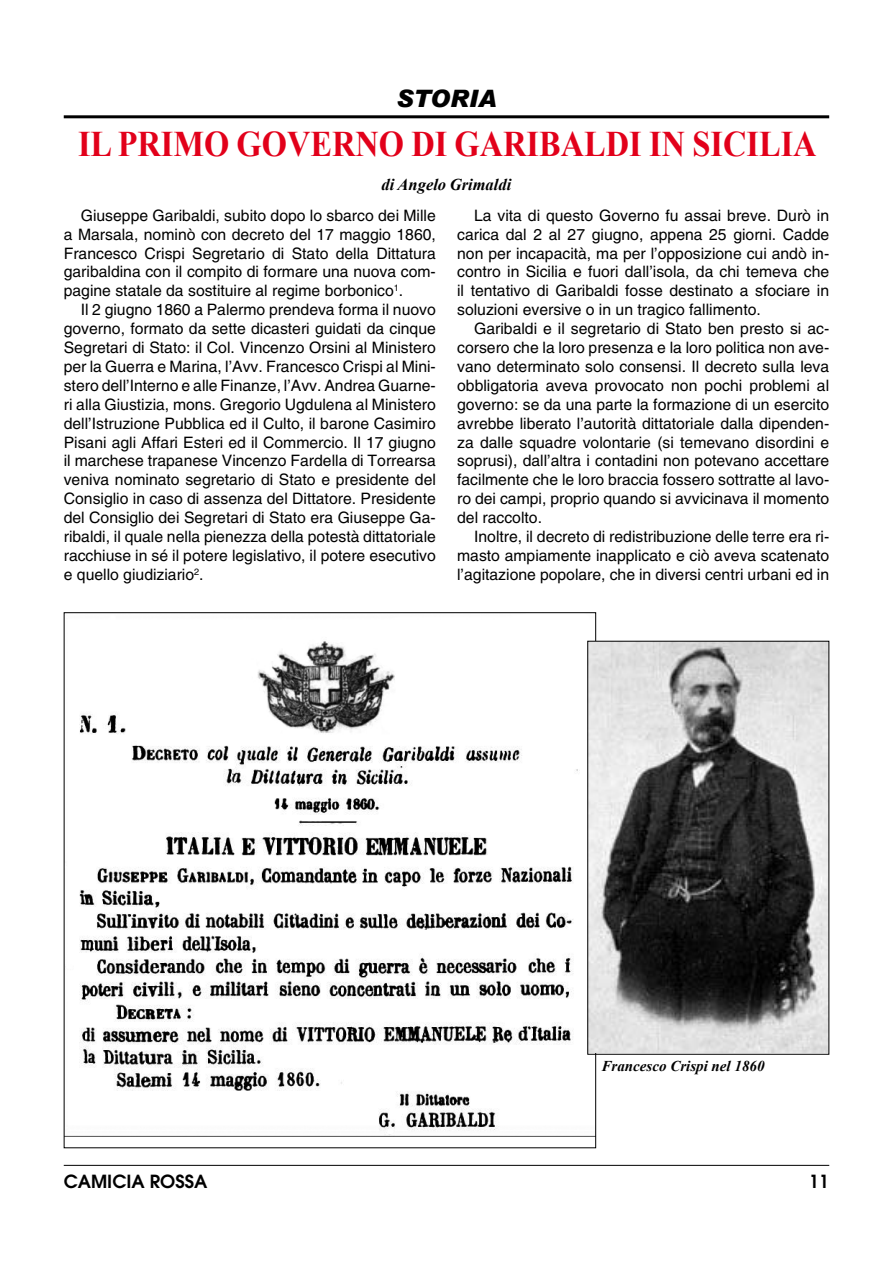
<style>
.page{position:relative;width:893px;height:1263px;background:#fff}
.page>*{position:absolute;margin:0;border:0;box-sizing:border-box;transform-origin:0 0}
.t1{font:700 36px "Times New Roman";color:#e2001a;scale:.9 1}
.t2{font:italic 900 24px "Arial";color:#000}
.t3{font:600 18px "Avant Garde";color:#000}
.t4{font:italic 700 16.5px "Times New Roman";color:#000}
.t5{font:15.75px/18.9px "Helvetica";color:#000;text-align:justify}
.t6{font:italic 700 15px "Times New Roman";color:#000}
</style>
<div class="page">
<hr style="left:64px;top:1165px;width:765px;height:1px;background:#000">
<hr style="left:64px;top:115px;width:765px;height:3px;background:#000">
<img style="left:66px;top:640px;width:528px;height:496px">
<img style="left:589px;top:643px;width:238px;height:410px">
<div style="left:587px;top:641px;width:242px;height:414px;border:1px solid #000"></div>
<h2 class="t2" style="left:396px;top:80px;width:102px">STORIA</h2>
<h1 class="t1" style="left:78px;top:124px;width:822px">IL PRIMO GOVERNO DI GARIBALDI IN SICILIA</h1>
<p class="t4" style="left:382px;top:175px;width:131px">di Angelo Grimaldi</p>
<p class="t5" style="left:64px;top:206px;width:374px;text-indent:17px">Giuseppe Garibaldi, subito dopo lo sbarco dei Mille a Marsala, nominò con decreto del 17 maggio 1860, Francesco Crispi Segretario di Stato della Dittatura garibaldina con il compito di formare una nuova com&shy;pagine statale da sostituire al regime borbonico<sup>1</sup>.</p>
<p class="t5" style="left:64px;top:300px;width:374px;text-indent:17px">Il 2 giugno 1860 a Palermo prendeva forma il nuovo governo, formato da sette dicasteri guidati da cinque Segretari di Stato: il Col. Vincenzo Orsini al Ministero per la Guerra e Marina, l’Avv. Francesco Crispi al Mini&shy;stero dell’Interno e alle Finanze, l’Avv. Andrea Guarne&shy;ri alla Giustizia, mons. Gregorio Ugdulena al Ministero dell’Istruzione Pubblica ed il Culto, il barone Casimiro Pisani agli Affari Esteri ed il Commercio. Il 17 giugno il marchese trapanese Vincenzo Fardella di Torrearsa veniva nominato segretario di Stato e presidente del Consiglio in caso di assenza del Dittatore. Presidente del Consiglio dei Segretari di Stato era Giuseppe Ga&shy;ribaldi, il quale nella pienezza della potestà dittatoriale racchiuse in sé il potere legislativo, il potere esecutivo e quello giudiziario<sup>2</sup>.</p>
<p class="t5" style="left:457px;top:206px;width:374px;text-indent:17px">La vita di questo Governo fu assai breve. Durò in carica dal 2 al 27 giugno, appena 25 giorni. Cadde non per incapacità, ma per l’opposizione cui andò in&shy;contro in Sicilia e fuori dall’isola, da chi temeva che il tentativo di Garibaldi fosse destinato a sfociare in soluzioni eversive o in un tragico fallimento.</p>
<p class="t5" style="left:457px;top:319px;width:374px;text-indent:17px">Garibaldi e il segretario di Stato ben presto si ac&shy;corsero che la loro presenza e la loro politica non ave&shy;vano determinato solo consensi. Il decreto sulla leva obbligatoria aveva provocato non pochi problemi al governo: se da una parte la formazione di un esercito avrebbe liberato l’autorità dittatoriale dalla dipenden&shy;za dalle squadre volontarie (si temevano disordini e soprusi), dall’altra i contadini non potevano accettare facilmente che le loro braccia fossero sottratte al lavo&shy;ro dei campi, proprio quando si avvicinava il momento del raccolto.</p>
<p class="t5" style="left:457px;top:527px;width:374px;text-indent:17px">Inoltre, il decreto di redistribuzione delle terre era ri&shy;masto ampiamente inapplicato e ciò aveva scatenato l’agitazione popolare, che in diversi centri urbani ed in</p>
<p class="t6" style="left:602px;top:1057px;width:164px">Francesco Crispi nel 1860</p>
<p class="t3" style="left:64px;top:1169px;width:145px">CAMICIA ROSSA</p>
<p class="t3" style="left:809px;top:1169px;width:22px">11</p>
</div>
